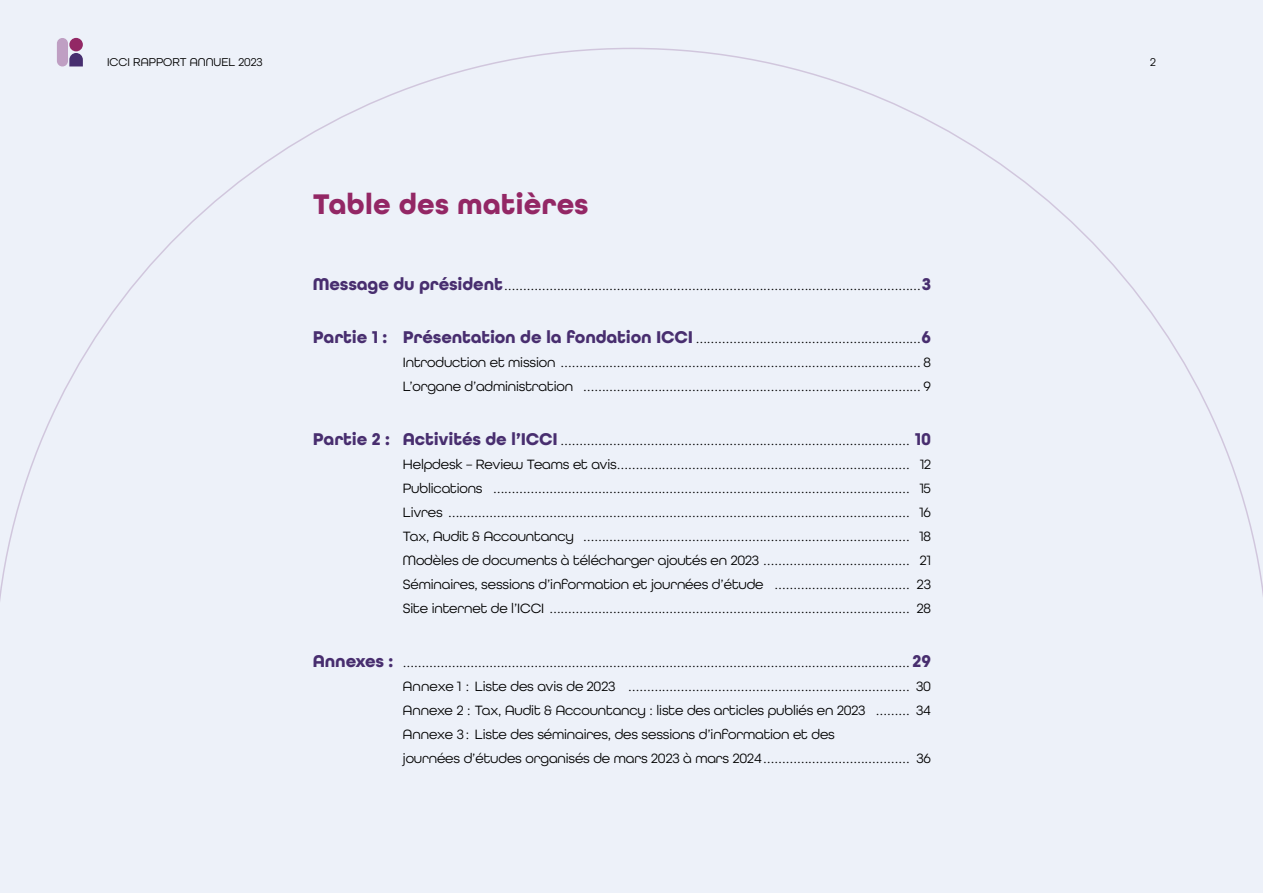
<style>
.page{position:relative;width:1263px;height:893px;background:#edf1f9}
.page>*{position:absolute;margin:0;border:0;box-sizing:border-box;transform-origin:0 0}
.t1{font:700 30px "All Round Gothic";color:#932765}
.t2{font:700 18px "All Round Gothic";letter-spacing:-.01em;color:#482e6f}
.t3{font:14.25px/24px "All Round Gothic";letter-spacing:-.01em;color:#000}
.t4{font:12px "All Round Gothic";color:#000}
.s1{font-weight:700;font-size:18px;color:#482e6f}
.s2{font-weight:400;font-size:14.25px;color:#000}
</style>
<div class="page">
<div style="left:57px;top:38px;width:11px;height:28px;background:#bf9fc3;border-radius:6px"></div>
<div style="left:69px;top:38px;width:14px;height:13px;background:#932865;border-radius:50%"></div>
<svg style="left:69px;top:53px;width:14px;height:13px"></svg>
<p class="t4" style="left:107px;top:55px;width:157px">ICCI RAPPORT ANNUEL 2023</p>
<h1 class="t1" style="left:313px;top:186px;width:277px">Table des matières</h1>
<p class="t3" style="left:313px;top:273px;width:620px"><span class="s1">Message du président</span>…………………………………………………………………………………………………<span class="s1">3</span></p>
<p class="t2" style="left:313px;top:327px;width:619px">Partie 1 : Présentation de la fondation ICCI <span class="s2">……………………………………………………</span>6</p>
<p class="t3" style="left:403px;top:350px;width:530px">Introduction et mission …………………………………………………………………………………… 8<br>L’organe d’administration ……………………………………………………………………………… 9</p>
<p class="t3" style="left:403px;top:428px;width:530px;text-align:justify;text-indent:-90px"><span class="s1">Partie 2 : Activités de l’ICCI</span> ………………………………………………………………………………… <span class="s1">10<br></span>Helpdesk – Review Teams et avis…………………………………………………………………… 12<br>Publications ………………………………………………………………………………………………… 15<br>Livres …………………………………………………………………………………………………………… 16<br>Tax, Audit &amp; Accountancy …………………………………………………………………………… 18<br>Modèles de documents à télécharger ajoutés en 2023 ………………………………… 21<br>Séminaires, sessions d’information et journées d’étude ……………………………… 23<br>Site internet de l’ICCI …………………………………………………………………………………… 28</p>
<p class="t3" style="left:403px;top:650px;width:530px;text-indent:-90px"><span class="s1">Annexes :</span> ……………………………………………………………………………………………………………………… <span class="s1">29<br></span>Annexe 1 : Liste des avis de 2023 ………………………………………………………………… 30<br>Annexe 2 : Tax, Audit &amp; Accountancy : liste des articles publiés en 2023 ……… 34<br>Annexe 3 : Liste des séminaires, des sessions d’information et des<br>journées d’études organisés de mars 2023 à mars 2024………………………………… 36</p>
<p class="t4" style="left:1150px;top:55px;width:7px">2</p>
</div>
